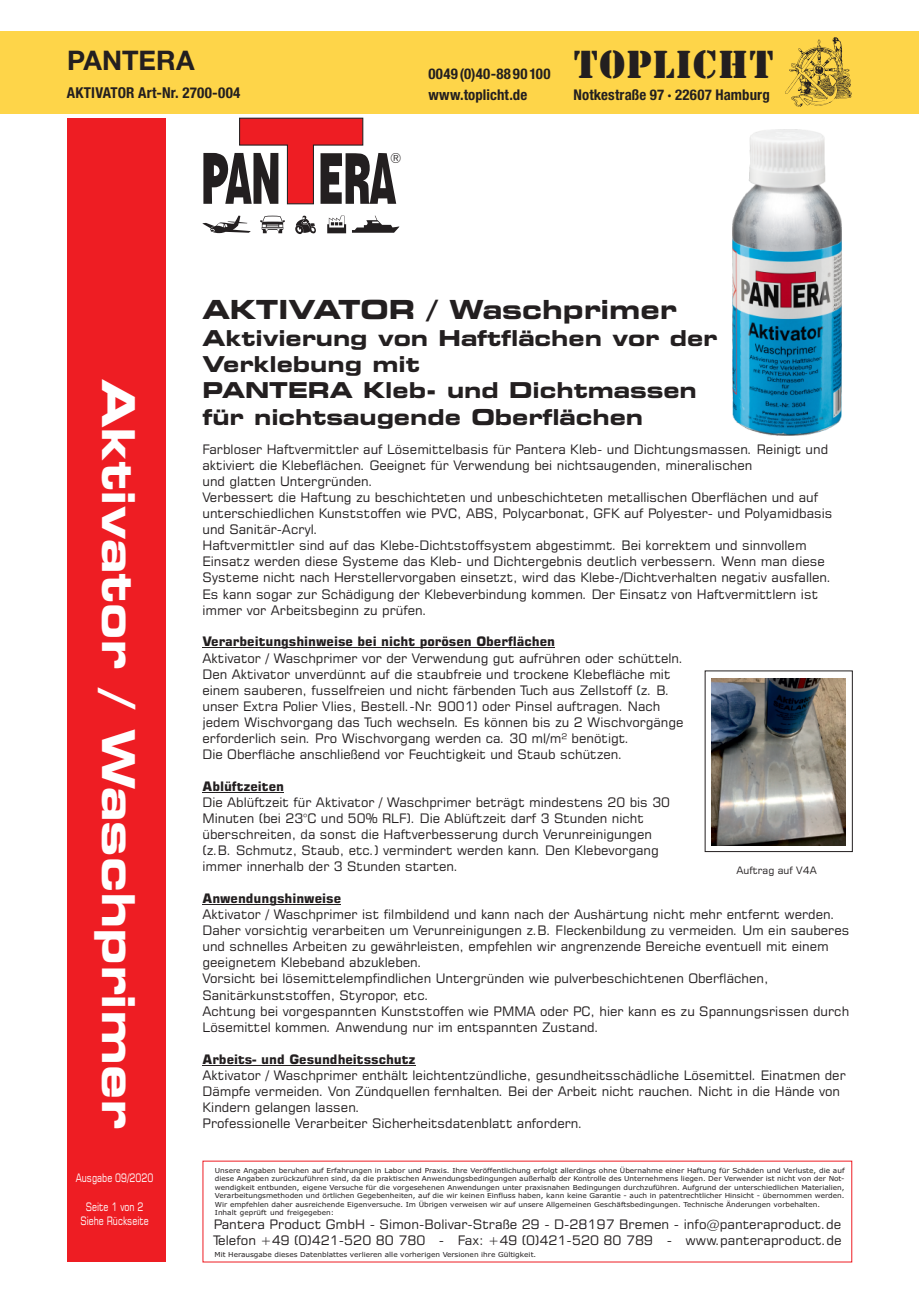
<style>
.page{position:relative;width:919px;height:1289px;background:#fff}
.page>*{position:absolute;margin:0;border:0;box-sizing:border-box;transform-origin:0 0}
.t1{font:700 expanded 45.15px "Square 721 BT";color:#fff}
.t2{font:40.5px "Stencil";letter-spacing:.03em;color:#231f20}
.t3{font:700 27px "Helvetica Neue LTW1 G";color:#231f20}
.t4{font:700 expanded 26.25px "Square 721 BT";color:#231f20}
.t5{font:700 expanded 21.9px/26.2px "Square 721 BT";color:#231f20}
.t6{font:700 condensed 15px "Helvetica Neue LTW1 G";letter-spacing:.015em;color:#231f20}
.t7{font:700 condensed 14.85px "Helvetica Neue LTW1 G";letter-spacing:.01em;color:#231f20}
.t8{font:300 14.1px "Futura BT";color:#231f20}
.t9{font:13.05px/16px "Square 721 BT";color:#231f20}
.t10{font:700 13.05px "Square 721 BT";color:#231f20}
.t11{font:11.7px/14.2px "Square 721 BT";color:#fff;text-align:center;scale:.76 1}
.t12{font:10.2px "Square 721 BT";color:#231f20}
.t13{font:6.9px/8.4px "Verdana";color:#231f20;scale:1.07 1}
</style>
<div class="page">
<svg style="left:203px;top:117px;width:193px;height:88px"></svg>
<svg style="left:327px;top:216px;width:19px;height:17px"></svg>
<svg style="left:352px;top:216px;width:47px;height:17px"></svg>
<svg style="left:202px;top:216px;width:49px;height:17px"></svg>
<svg style="left:295px;top:216px;width:21px;height:18px"></svg>
<svg style="left:260px;top:216px;width:25px;height:17px"></svg>
<div style="left:67px;top:118px;width:99px;height:1143px;background:#ee1d23"></div>
<hr style="left:202px;top:647px;width:353px;height:1px;background:#231f20">
<hr style="left:202px;top:792px;width:82px;height:1px;background:#231f20">
<hr style="left:202px;top:904px;width:139px;height:1px;background:#231f20">
<hr style="left:202px;top:1064px;width:213px;height:1px;background:#231f20">
<img style="left:711px;top:678px;width:134px;height:167px">
<img style="left:732px;top:130px;width:109px;height:305px">
<div style="left:0;top:31px;width:918px;height:82px;background:#fed549"></div>
<svg style="left:785px;top:37px;width:66px;height:70px"></svg>
<h3 class="t3" style="left:67px;top:44px;width:129px">PANTERA</h3>
<p class="t6" style="left:67px;top:83px;width:175px">AKTIVATOR Art-Nr. 2700-004</p>
<p class="t8" style="left:390px;top:149px;width:13px">®</p>
<p class="t7" style="left:428px;top:65px;width:124px">0049(0)40-8890100</p>
<h2 class="t2" style="left:573px;top:42px;width:201px">toplicht</h2>
<p class="t7" style="left:428px;top:86px;width:100px">www.toplicht.de</p>
<p class="t7" style="left:573px;top:86px;width:198px">Notkestraße 97 · 22607 Hamburg</p>
<h1 class="t1" style="left:146px;top:378px;width:751px;rotate:90deg">Aktivator / Waschprimer</h1>
<p class="t11" style="left:76px;top:1170px;width:104px">Ausgabe 09/2020</p>
<p class="t11" style="left:80px;top:1199px;width:91px">Seite 1 von 2<br>Siehe Rückseite</p>
<h3 class="t4" style="left:202px;top:293px;width:476px">AKTIVATOR / Waschprimer</h3>
<h3 class="t5" style="left:202px;top:325px;width:516px">Aktivierung von Haftflächen vor der<br>Verklebung mit<br>PANTERA Kleb- und Dichtmassen für nichtsaugende Oberflächen</h3>
<p class="t9" style="left:202px;top:441px;width:631px">Farbloser Haftvermittler auf Lösemittelbasis für Pantera Kleb- und Dichtungsmassen. Reinigt und aktiviert die Klebeflächen. Geeignet für Verwendung bei nichtsaugenden, mineralischen<br>und glatten Untergründen.<br>Verbessert die Haftung zu beschichteten und unbeschichteten metallischen Oberflächen und auf unterschiedlichen Kunststoffen wie PVC, ABS, Polycarbonat, GFK auf Polyester- und Polyamidbasis und Sanitär-Acryl.<br>Haftvermittler sind auf das Klebe-Dichtstoffsystem abgestimmt. Bei korrektem und sinnvollem Einsatz werden diese Systeme das Kleb- und Dichtergebnis deutlich verbessern. Wenn man diese Systeme nicht nach Herstellervorgaben einsetzt, wird das Klebe-/Dichtverhalten negativ ausfallen.<br>Es kann sogar zur Schädigung der Klebeverbindung kommen. Der Einsatz von Haftvermittlern ist immer vor Arbeitsbeginn zu prüfen.</p>
<p class="t10" style="left:202px;top:634px;width:354px">Verarbeitungshinweise bei nicht porösen Oberflächen</p>
<p class="t9" style="left:202px;top:649px;width:482px">Aktivator / Waschprimer vor der Verwendung gut aufrühren oder schütteln.<br>Den Aktivator unverdünnt auf die staubfreie und trockene Klebefläche mit einem sauberen, fusselfreien und nicht färbenden Tuch aus Zellstoff (z. B. unser Extra Polier Vlies, Bestell.-Nr. 9001) oder Pinsel auftragen. Nach jedem Wischvorgang das Tuch wechseln. Es können bis zu 2 Wischvorgänge erforderlich sein. Pro Wischvorgang werden ca. 30 ml/m² benötigt.</p>
<p class="t9" style="left:202px;top:746px;width:422px">Die Oberfläche anschließend vor Feuchtigkeit und Staub schützen.</p>
<p class="t10" style="left:202px;top:778px;width:83px">Ablüftzeiten</p>
<p class="t9" style="left:202px;top:794px;width:469px">Die Ablüftzeit für Aktivator / Waschprimer beträgt mindestens 20 bis 30<br>Minuten (bei 23°C und 50% RLF). Die Ablüftzeit darf 3 Stunden nicht überschreiten, da sonst die Haftverbesserung durch Verunreinigungen (z.B. Schmutz, Staub, etc.) vermindert werden kann. Den Klebevorgang immer innerhalb der 3 Stunden starten.</p>
<p class="t10" style="left:202px;top:890px;width:140px">Anwendungshinweise</p>
<p class="t12" style="left:736px;top:863px;width:82px">Auftrag auf V4A</p>
<p class="t9" style="left:202px;top:906px;width:648px">Aktivator / Waschprimer ist filmbildend und kann nach der Aushärtung nicht mehr entfernt werden.<br>Daher vorsichtig verarbeiten um Verunreinigungen z.B. Fleckenbildung zu vermeiden. Um ein sauberes und schnelles Arbeiten zu gewährleisten, empfehlen wir angrenzende Bereiche eventuell mit einem geeignetem Klebeband abzukleben.<br>Vorsicht bei lösemittelempfindlichen Untergründen wie pulverbeschichtenen Oberflächen, Sanitärkunststoffen, Styropor, etc.<br>Achtung bei vorgespannten Kunststoffen wie PMMA oder PC, hier kann es zu Spannungsrissen durch Lösemittel kommen. Anwendung nur im entspannten Zustand.</p>
<p class="t10" style="left:202px;top:1050px;width:215px">Arbeits- und Gesundheitsschutz</p>
<p class="t9" style="left:202px;top:1066px;width:644px">Aktivator / Waschprimer enthält leichtentzündliche, gesundheitsschädliche Lösemittel. Einatmen der<br>Dämpfe vermeiden. Von Zündquellen fernhalten. Bei der Arbeit nicht rauchen. Nicht in die Hände von<br>Kindern gelangen lassen.</p>
<p class="t9" style="left:202px;top:1114px;width:382px">Professionelle Verarbeiter Sicherheitsdatenblatt anfordern.</p>
<p class="t13" style="left:215px;top:1166px;width:590px">Unsere Angaben beruhen auf Erfahrungen in Labor und Praxis. Ihre Veröffentlichung erfolgt allerdings ohne Übernahme einer Haftung für Schäden und Verluste, die auf diese Angaben zurückzuführen sind, da die praktischen Anwendungsbedingungen außerhalb der Kontrolle des Unternehmens liegen. Der Verwender ist nicht von der Not&shy;wendigkeit entbunden, eigene Versuche für die vorgesehenen Anwendungen unter praxisnahen Bedingungen durchzuführen. Aufgrund der unterschiedlichen Materialien, Verarbeitungsmethoden und örtlichen Gegebenheiten, auf die wir keinen Einfluss haben, kann keine Garantie - auch in patentrechtlicher Hinsicht - übernommen werden.<br>Wir empfehlen daher ausreichende Eigenversuche. Im Übrigen verweisen wir auf unsere Allgemeinen Geschäftsbedingungen. Technische Änderungen vorbehalten.<br>Inhalt geprüft und freigegeben:</p>
<p class="t13" style="left:214px;top:1249px;width:302px">Mit Herausgabe dieses Datenblattes verlieren alle vorherigen Versionen ihre Gültigkeit.</p>
<p class="t9" style="left:213px;top:1215px;width:629px">Pantera Product GmbH - Simon-Bolivar-Straße 29 - D-28197 Bremen - info@panteraproduct.de<br>Telefon +49 (0)421-520 80 780 - Fax: +49 (0)421-520 80 789 - www.panteraproduct.de</p>
</div>
